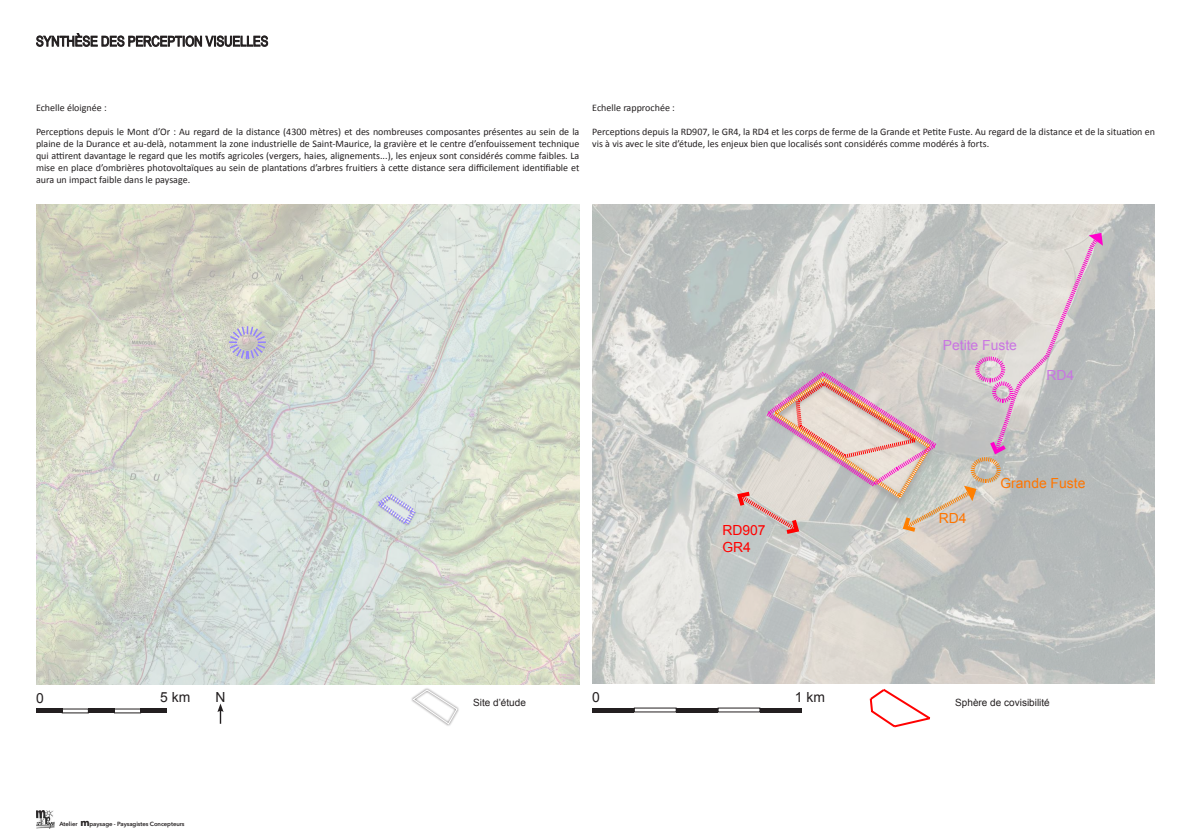
<style>
.page{position:relative;width:1191px;height:834px;background:#fff}
.page>*{position:absolute;margin:0;border:0;box-sizing:border-box;transform-origin:0 0}
.t1{font:14px "Arial Narrow";color:#231f20}
.t2{font:13.9px "Arial";color:#ff7500}
.t3{font:13.9px "Arial";color:#c975e2}
.t4{font:13.9px "Arial";color:#231f20}
.t5{font:13.9px "Arial";color:#f00}
.t6{font:10px/12px "Calibri";color:#231f20;text-align:justify}
.t7{font:10px "Arial";color:#231f20}
.t8{font:600 6px "Avenir Next";letter-spacing:-.01em;color:#231f20}
.s1{font-weight:700;font-size:10px}
</style>
<div class="page">
<img style="left:36px;top:810px;width:18px;height:18px">
<svg style="left:36px;top:33px;width:232px;height:14px"></svg>
<img style="left:36px;top:204px;width:543px;height:480px">
<img style="left:592px;top:204px;width:563px;height:479px">
<svg style="left:217px;top:703px;width:7px;height:20px"></svg>
<div style="left:36px;top:708px;width:26px;height:5px;background:#231f20"></div>
<div style="left:140px;top:708px;width:27px;height:5px;background:#231f20"></div>
<div style="left:88px;top:708px;width:26px;height:5px;background:#231f20"></div>
<div style="left:592px;top:707px;width:42px;height:5px;background:#231f20"></div>
<div style="left:759px;top:707px;width:42px;height:5px;background:#231f20"></div>
<div style="left:676px;top:707px;width:42px;height:5px;background:#231f20"></div>
<svg style="left:412px;top:688px;width:46px;height:37px"></svg>
<svg style="left:869px;top:688px;width:61px;height:39px"></svg>
<svg style="left:734px;top:233px;width:369px;height:303px;background:#cec7c5"></svg>
<svg style="left:227px;top:324px;width:40px;height:36px"></svg>
<svg style="left:377px;top:493px;width:40px;height:32px"></svg>
<p class="t1" style="left:36px;top:31px;width:234px">SYNTHÈSE DES PERCEPTION VISUELLES</p>
<p class="t6" style="left:36px;top:102px;width:72px">Echelle éloignée :</p>
<p class="t6" style="left:36px;top:126px;width:545px">Perceptions depuis le Mont d’Or : Au regard de la distance (4300 mètres) et des nombreuses composantes présentes au sein de la plaine de la Durance et au-delà, notamment la zone industrielle de Saint-Maurice, la gravière et le centre d’enfouissement technique qui attirent davantage le regard que les motifs agricoles (vergers, haies, alignements...), les enjeux sont considérés comme faibles. La mise en place d’ombrières photovoltaïques au sein de plantations d’arbres fruitiers à cette distance sera difficilement identifiable et aura un impact faible dans le paysage.</p>
<p class="t6" style="left:592px;top:102px;width:84px">Echelle rapprochée :</p>
<p class="t6" style="left:592px;top:126px;width:564px">Perceptions depuis la RD907, le GR4, la RD4 et les corps de ferme de la Grande et Petite Fuste. Au regard de la distance et de la situation en vis à vis avec le site d’étude, les enjeux bien que localisés sont considérés comme modérés à forts.</p>
<p class="t5" style="left:722px;top:521px;width:45px">RD907</p>
<p class="t5" style="left:722px;top:537px;width:30px">GR4</p>
<p class="t3" style="left:942px;top:336px;width:76px">Petite Fuste</p>
<p class="t3" style="left:1046px;top:365px;width:29px">RD4</p>
<p class="t2" style="left:938px;top:509px;width:29px">RD4</p>
<p class="t2" style="left:1000px;top:474px;width:86px">Grande Fuste</p>
<p class="t4" style="left:160px;top:688px;width:32px">5 km</p>
<p class="t4" style="left:592px;top:687px;width:9px">0</p>
<p class="t4" style="left:795px;top:687px;width:32px">1 km</p>
<p class="t4" style="left:215px;top:688px;width:12px">N</p>
<p class="t4" style="left:36px;top:688px;width:9px">0</p>
<p class="t7" style="left:473px;top:695px;width:54px">Site d’étude</p>
<p class="t7" style="left:955px;top:696px;width:96px">Sphère de covisibilité</p>
<p class="t8" style="left:59px;top:818px;width:127px">Atelier <span class="s1">m</span>paysage - Paysagistes Concepteurs</p>
</div>
